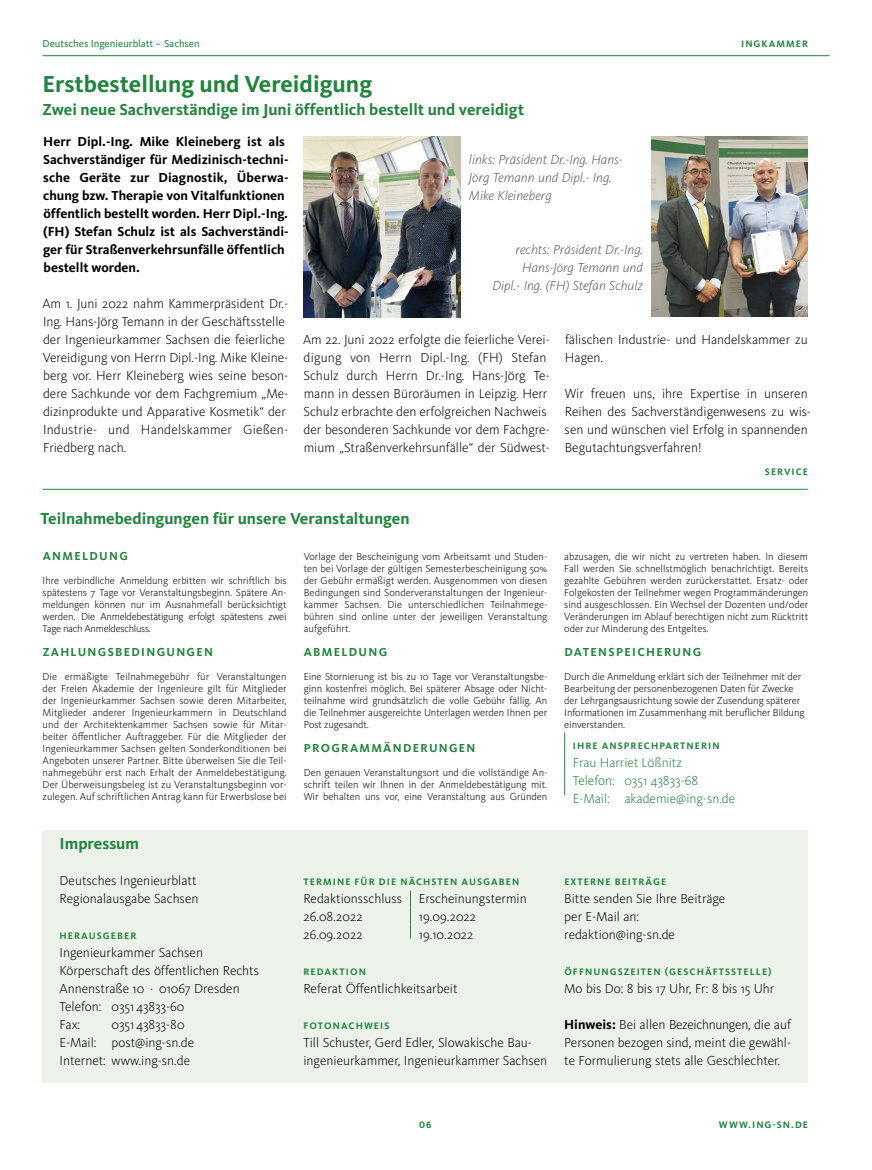
<style>
.page{position:relative;width:872px;height:1170px;background:#fff}
.page>*{position:absolute;margin:0;border:0;box-sizing:border-box;transform-origin:0 0}
.t1{font:700 24px "Kievit OT";color:#23843e}
.t2{font:700 16.5px "Kievit OT";color:#23843e}
.t3{font:300 13.5px/18px "Kievit OT";color:#000}
.t4{font:700 13.5px/18px "Kievit OT";color:#000}
.t5{font:italic 300 13.5px/18px "Kievit OT";color:#58595b}
.t6{font:300 13.5px/18px "Kievit OT";color:#23843e}
.t7{font:700 12px "Kievit OT";letter-spacing:.11em;color:#23843e}
.t8{font:300 10.5px/12px "Kievit OT";letter-spacing:-.005em;color:#000;text-align:justify}
.t9{font:10.5px "Kievit OT";color:#23843e}
.t10{font:700 9.75px "Kievit OT";letter-spacing:.11em;color:#23843e}
.s1{font-weight:700}
</style>
<div class="page">
<hr style="left:43px;top:55px;width:786px;height:1px;background:#23843e">
<div style="left:43px;top:830px;width:765px;height:252px;background:#ecf2e9"></div>
<svg style="left:410px;top:890px;width:1px;height:48px"></svg>
<hr style="left:564px;top:732px;width:1px;height:63px;background:#23843e">
<hr style="left:43px;top:489px;width:765px;height:1px;background:#23843e">
<img style="left:303px;top:137px;width:157px;height:180px">
<img style="left:651px;top:137px;width:156px;height:180px">
<p class="t9" style="left:43px;top:38px;width:159px">Deutsches Ingenieurblatt – Sachsen</p>
<p class="t10" style="left:741px;top:38px;width:69px">INGKAMMER</p>
<h1 class="t1" style="left:43px;top:70px;width:331px">Erstbestellung und Vereidigung</h1>
<h2 class="t2" style="left:43px;top:99px;width:483px">Zwei neue Sachverständige im Juni öffentlich bestellt und vereidigt</h2>
<p class="t4" style="left:43px;top:133px;width:247px">Herr Dipl.-Ing. Mike Kleineberg ist als Sachverständiger für Medizinisch-techni&shy;sche Geräte zur Diagnostik, Überwa&shy;chung bzw. Therapie von Vitalfunktionen öffentlich bestellt worden. Herr Dipl.-Ing. (FH) Stefan Schulz ist als Sachverständi&shy;ger für Straßenverkehrsunfälle öffentlich bestellt worden.</p>
<p class="t3" style="left:42px;top:295px;width:247px">Am 1. Juni 2022 nahm Kammerpräsident Dr.- Ing. Hans-Jörg Temann in der Geschäftsstelle der Ingenieurkammer Sachsen die feierliche Vereidigung von Herrn Dipl.-Ing. Mike Kleine&shy;berg vor. Herr Kleineberg wies seine beson&shy;dere Sachkunde vor dem Fachgremium „Me&shy;dizinprodukte und Apparative Kosmetik“ der Industrie- und Handelskammer Gießen-Friedberg nach.</p>
<p class="t5" style="left:469px;top:151px;width:155px">links: Präsident Dr.-Ing. Hans-<br>Jörg Temann und Dipl.- Ing.<br>Mike Kleineberg</p>
<p class="t5" style="left:492px;top:241px;width:152px;text-align:right">rechts: Präsident Dr.-Ing.<br>Hans-Jörg Temann und<br>Dipl.- Ing. (FH) Stefan Schulz</p>
<p class="t3" style="left:303px;top:331px;width:248px">Am 22. Juni 2022 erfolgte die feierliche Verei&shy;digung von Herrn Dipl.-Ing. (FH) Stefan Schulz durch Herrn Dr.-Ing. Hans-Jörg Te&shy;mann in dessen Büroräumen in Leipzig. Herr Schulz erbrachte den erfolgreichen Nachweis der besonderen Sachkunde vor dem Fachgre&shy;mium „Straßenverkehrsunfälle“ der Südwest-</p>
<p class="t3" style="left:565px;top:331px;width:244px">fälischen Industrie- und Handelskammer zu<br>Hagen.</p>
<p class="t3" style="left:564px;top:385px;width:248px">Wir freuen uns, ihre Expertise in unseren Reihen des Sachverständigenwesens zu wis&shy;sen und wünschen viel Erfolg in spannenden Begutachtungsverfahren!</p>
<h2 class="t2" style="left:41px;top:509px;width:371px">Teilnahmebedingungen für unsere Veranstaltungen</h2>
<p class="t7" style="left:43px;top:548px;width:87px">ANMELDUNG</p>
<p class="t8" style="left:43px;top:574px;width:245px">Ihre verbindliche Anmeldung erbitten wir schriftlich bis spätestens 7 Tage vor Veranstaltungsbeginn. Spätere An&shy;meldungen können nur im Ausnahmefall berücksichtigt werden. Die Anmeldebestätigung erfolgt spätestens zwei Tage nach Anmeldeschluss.</p>
<p class="t7" style="left:43px;top:644px;width:172px">ZAHLUNGSBEDINGUNGEN</p>
<p class="t8" style="left:43px;top:670px;width:245px">Die ermäßigte Teilnahmegebühr für Veranstaltungen der Freien Akademie der Ingenieure gilt für Mitglieder der Ingenieurkammer Sachsen sowie deren Mitarbeiter, Mitglieder anderer Ingenieurkammern in Deutschland und der Architektenkammer Sachsen sowie für Mitar&shy;beiter öffentlicher Auftraggeber. Für die Mitglieder der Ingenieurkammer Sachsen gelten Sonderkonditionen bei Angeboten unserer Partner. Bitte überweisen Sie die Teil&shy;nahmegebühr erst nach Erhalt der Anmeldebestätigung.<br>Der Überweisungsbeleg ist zu Veranstaltungsbeginn vor&shy;zulegen. Auf schriftlichen Antrag kann für Erwerbslose bei</p>
<h2 class="t2" style="left:60px;top:833px;width:81px">Impressum</h2>
<p class="t3" style="left:60px;top:871px;width:140px">Deutsches Ingenieurblatt<br>Regionalausgabe Sachsen</p>
<p class="t10" style="left:60px;top:929px;width:78px">HERAUSGEBER</p>
<p class="t3" style="left:60px;top:943px;width:201px">Ingenieurkammer Sachsen<br>Körperschaft des öffentlichen Rechts<br>Annenstraße 10 ⋅ 01067 Dresden<br>Telefon: 035143833-60<br>Fax:</p>
<p class="t3" style="left:60px;top:1015px;width:136px;text-indent:52px">035143833-80<br>E-Mail: post@ing-sn.de<br>Internet: www.ing-sn.de</p>
<p class="t8" style="left:304px;top:550px;width:245px">Vorlage der Bescheinigung vom Arbeitsamt und Studen&shy;ten bei Vorlage der gültigen Semesterbescheinigung 50% der Gebühr ermäßigt werden. Ausgenommen von diesen Bedingungen sind Sonderveranstaltungen der Ingenieur&shy;kammer Sachsen. Die unterschiedlichen Teilnahmege&shy;bühren sind online unter der jeweiligen Veranstaltung aufgeführt.</p>
<p class="t7" style="left:304px;top:644px;width:85px">ABMELDUNG</p>
<p class="t8" style="left:304px;top:670px;width:245px">Eine Stornierung ist bis zu 10 Tage vor Veranstaltungsbe&shy;ginn kostenfrei möglich. Bei späterer Absage oder Nicht&shy;teilnahme wird grundsätzlich die volle Gebühr fällig. An die Teilnehmer ausgereichte Unterlagen werden Ihnen per Post zugesandt.</p>
<p class="t7" style="left:304px;top:740px;width:173px">PROGRAMMÄNDERUNGEN</p>
<p class="t8" style="left:304px;top:766px;width:245px">Den genauen Veranstaltungsort und die vollständige An&shy;schrift teilen wir Ihnen in der Anmeldebestätigung mit.<br>Wir behalten uns vor, eine Veranstaltung aus Gründen</p>
<p class="t10" style="left:303px;top:875px;width:217px">TERMINE FÜR DIE NÄCHSTEN AUSGABEN</p>
<p class="t3" style="left:303px;top:889px;width:225px">Redaktionsschluss Erscheinungstermin<br>26.08.2022</p>
<p class="t3" style="left:419px;top:907px;width:59px">19.09.2022</p>
<p class="t3" style="left:303px;top:925px;width:61px">26.09.2022</p>
<p class="t3" style="left:419px;top:925px;width:56px">19.10.2022</p>
<p class="t10" style="left:303px;top:965px;width:64px">REDAKTION</p>
<p class="t3" style="left:303px;top:979px;width:156px">Referat Öffentlichkeitsarbeit</p>
<p class="t10" style="left:303px;top:1019px;width:87px">FOTONACHWEIS</p>
<p class="t3" style="left:303px;top:1033px;width:245px">Till Schuster, Gerd Edler, Slowakische Bau&shy;ingenieurkammer, Ingenieurkammer Sachsen</p>
<p class="t10" style="left:765px;top:466px;width:45px">SERVICE</p>
<p class="t8" style="left:564px;top:550px;width:245px">abzusagen, die wir nicht zu vertreten haben. In diesem Fall werden Sie schnellstmöglich benachrichtigt. Bereits gezahlte Gebühren werden zurückerstattet. Ersatz- oder Folgekosten der Teilnehmer wegen Programmänderungen sind ausgeschlossen. Ein Wechsel der Dozenten und/oder Veränderungen im Ablauf berechtigen nicht zum Rücktritt oder zur Minderung des Entgeltes.</p>
<p class="t7" style="left:564px;top:644px;width:138px">DATENSPEICHERUNG</p>
<p class="t8" style="left:564px;top:670px;width:242px;text-align:left">Durch die Anmeldung erklärt sich der Teilnehmer mit der Bearbeitung der personenbezogenen Daten für Zwecke der Lehrgangsausrichtung sowie der Zusendung späterer Informationen im Zusammenhang mit beruflicher Bildung einverstanden.</p>
<p class="t10" style="left:573px;top:740px;width:148px">IHRE ANSPRECHPARTNERIN</p>
<p class="t6" style="left:573px;top:754px;width:164px">Frau Harriet Lößnitz<br>Telefon: 0351 43833-68<br>E-Mail: akademie@ing-sn.de</p>
<p class="t10" style="left:564px;top:875px;width:103px">EXTERNE BEITRÄGE</p>
<p class="t3" style="left:564px;top:889px;width:163px">Bitte senden Sie Ihre Beiträge per E-Mail an: redaktion@ing-sn.de</p>
<p class="t10" style="left:564px;top:965px;width:209px">ÖFFNUNGSZEITEN (GESCHÄFTSSTELLE)</p>
<p class="t3" style="left:564px;top:979px;width:211px">Mo bis Do: 8 bis 17 Uhr, Fr: 8 bis 15 Uhr</p>
<p class="t3" style="left:564px;top:1015px;width:228px;text-align:justify"><span class="s1">Hinweis:</span> Bei allen Bezeichnungen, die auf Personen bezogen sind, meint die gewähl&shy;te Formulierung stets alle Geschlechter.</p>
<p class="t10" style="left:419px;top:1118px;width:14px">06</p>
<p class="t10" style="left:719px;top:1118px;width:91px">WWW.ING-SN.DE</p>
</div>
